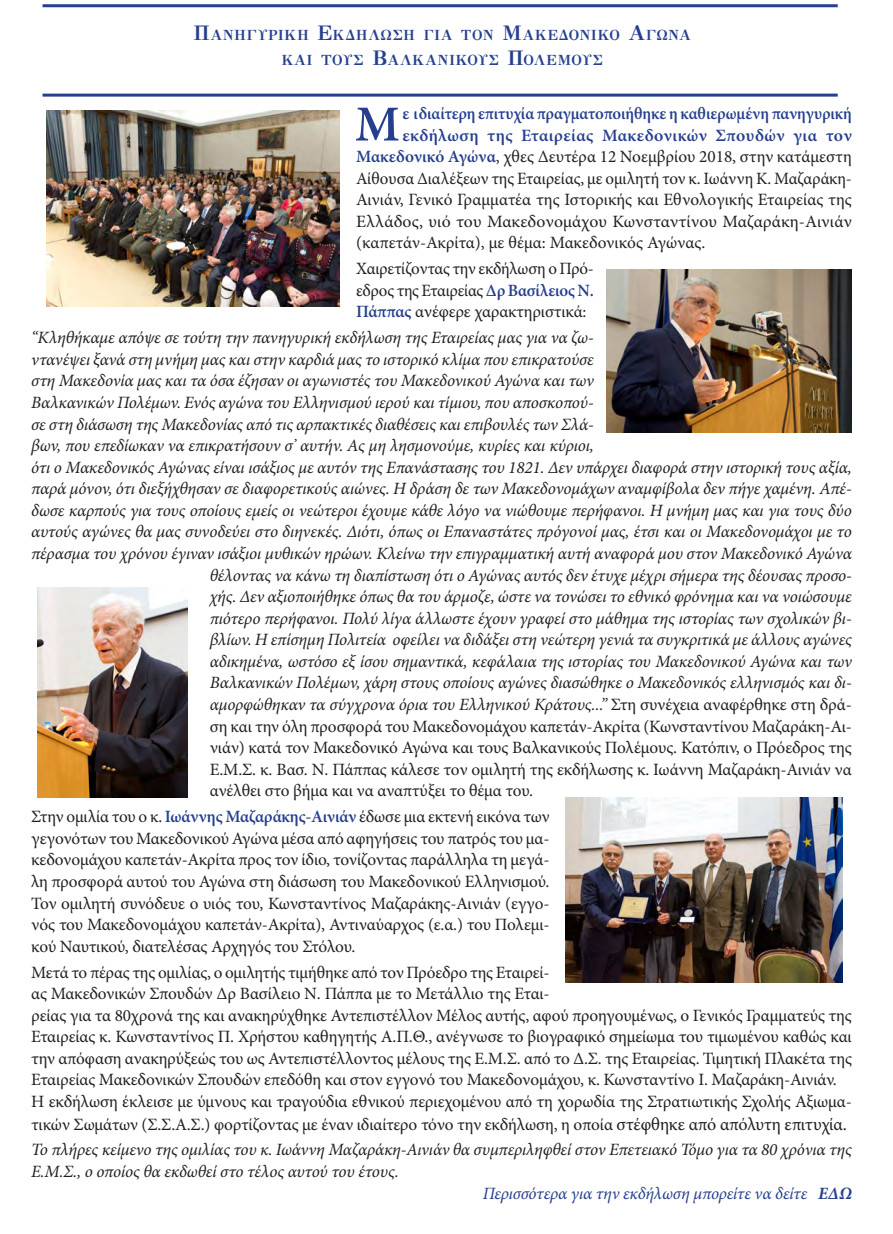
<style>
.page{position:relative;width:893px;height:1234px;background:#fff}
.page>*{position:absolute;margin:0;border:0;box-sizing:border-box;transform-origin:0 0}
.t1{font:600 50.4px "Minion Pro";color:#253f8e}
.t2{font:17.25px/21.6px "Minion Pro";letter-spacing:-.01em;color:#231f20;text-align:justify}
.t3{font:italic 17.25px/21.6px "Minion Pro";letter-spacing:-.01em;color:#231f20}
.t4{font:600 17.25px "Minion Pro";letter-spacing:.005em;color:#253f8e}
.t5{font:italic 17.25px "Minion Pro";letter-spacing:-.015em;color:#253f8e}
.t6{font:700 14.7px "GFS Didot";letter-spacing:.035em;color:#253f8e}
.s1{font-size:21px}
.s2{font-weight:600;color:#253f8e}
.s3{font-style:normal}
.s4{font-size:18px}
.s5{font-weight:700}
</style>
<div class="page">
<hr style="left:43px;top:4px;width:795px;height:3px;background:#253f8e">
<hr style="left:43px;top:94px;width:795px;height:3px;background:#253f8e">
<img style="left:47px;top:111px;width:292px;height:195px">
<img style="left:607px;top:269px;width:245px;height:164px">
<img style="left:38px;top:587px;width:150px;height:210px">
<img style="left:566px;top:797px;width:277px;height:185px">
<p class="t6" style="left:194px;top:23px;width:499px"><span class="s1">Π</span>ανηγυρικη <span class="s1">Ε</span>κδηλωση για τον <span class="s1">Μ</span>ακεδονικο <span class="s1">Α</span>γωνα</p>
<p class="t6" style="left:281px;top:48px;width:323px">και τουσ <span class="s1">Β</span>αλκανικουσ <span class="s1">Π</span>ολεμουσ</p>
<p class="t1" style="left:355px;top:89px;width:46px">Μ</p>
<p class="t4" style="left:402px;top:101px;width:451px">ε ιδιαίτερη επιτυχία πραγματοποιήθηκε η καθιερωμένη πανηγυρική</p>
<p class="t4" style="left:402px;top:123px;width:451px">εκδήλωση της Εταιρείας Μακεδονικών Σπουδών για τον</p>
<p class="t2" style="left:356px;top:146px;width:497px"><span class="s2">Μακεδονικό Αγώνα</span>, χθες Δευτέρα 12 Νοεμβρίου 2018, στην κατάμεστη</p>
<p class="t2" style="left:356px;top:167px;width:497px">Αίθουσα Διαλέξεων της Εταιρείας, με ομιλητή τον κ. Ιωάννη Κ. Μαζαράκη-</p>
<p class="t2" style="left:356px;top:189px;width:497px">Αινιάν, Γενικό Γραμματέα της Ιστορικής και Εθνολογικής Εταιρείας της</p>
<p class="t2" style="left:356px;top:210px;width:497px">Ελλάδος, υιό του Μακεδονομάχου Κωνσταντίνου Μαζαράκη-Αινιάν</p>
<p class="t2" style="left:356px;top:232px;width:351px">(καπετάν-Ακρίτα), με θέμα: Μακεδονικός Αγώνας.</p>
<p class="t2" style="left:356px;top:258px;width:239px">Χαιρετίζοντας την εκδήλωση ο Πρό&shy;εδρος της Εταιρείας <span class="s2">Δρ Βασίλειος Ν.<br>Πάππας</span> ανέφερε χαρακτηριστικά:</p>
<p class="t3" style="left:31px;top:327px;width:564px">“Κληθήκαμε απόψε σε τούτη την πανηγυρική εκδήλωση της Εταιρείας μας για να ζω-</p>
<p class="t3" style="left:31px;top:348px;width:564px">ντανέψει ξανά στη μνήμη μας και στην καρδιά μας το ιστορικό κλίμα που επικρατούσε</p>
<p class="t3" style="left:31px;top:370px;width:564px">στη Μακεδονία μας και τα όσα έζησαν οι αγωνιστές του Μακεδονικού Αγώνα και των</p>
<p class="t3" style="left:31px;top:391px;width:564px">Βαλκανικών Πολέμων. Ενός αγώνα του Ελληνισμού ιερού και τίμιου, που αποσκοπού-</p>
<p class="t3" style="left:31px;top:413px;width:564px">σε στη διάσωση της Μακεδονίας από τις αρπακτικές διαθέσεις και επιβουλές των Σλά-</p>
<p class="t3" style="left:31px;top:434px;width:564px">βων, που επεδίωκαν να επικρατήσουν σ’ αυτήν. Ας μη λησμονούμε, κυρίες και κύριοι,</p>
<p class="t3" style="left:31px;top:456px;width:822px">ότι ο Μακεδονικός Αγώνας είναι ισάξιος με αυτόν της Επανάστασης του 1821. Δεν υπάρχει διαφορά στην ιστορική τους αξία,</p>
<p class="t3" style="left:31px;top:478px;width:822px">παρά μόνον, ότι διεξήχθησαν σε διαφορετικούς αιώνες. Η δράση δε των Μακεδονομάχων αναμφίβολα δεν πήγε χαμένη. Απέ-</p>
<p class="t3" style="left:31px;top:499px;width:822px">δωσε καρπούς για τους οποίους εμείς οι νεώτεροι έχουμε κάθε λόγο να νιώθουμε περήφανοι. Η μνήμη μας και για τους δύο</p>
<p class="t3" style="left:31px;top:521px;width:822px">αυτούς αγώνες θα μας συνοδεύει στο διηνεκές. Διότι, όπως οι Επαναστάτες πρόγονοί μας, έτσι και οι Μακεδονομάχοι με το</p>
<p class="t3" style="left:31px;top:542px;width:822px">πέρασμα του χρόνου έγιναν ισάξιοι μυθικών ηρώων. Κλείνω την επιγραμματική αυτή αναφορά μου στον Μακεδονικό Αγώνα</p>
<p class="t3" style="left:210px;top:564px;width:644px">θέλοντας να κάνω τη διαπίστωση ότι ο Αγώνας αυτός δεν έτυχε μέχρι σήμερα της δέουσας προσο-</p>
<p class="t3" style="left:210px;top:585px;width:644px">χής. Δεν αξιοποιήθηκε όπως θα του άρμοζε, ώστε να τονώσει το εθνικό φρόνημα και να νοιώσουμε</p>
<p class="t3" style="left:210px;top:607px;width:644px">πιότερο περήφανοι. Πολύ λίγα άλλωστε έχουν γραφεί στο μάθημα της ιστορίας των σχολικών βι-</p>
<p class="t3" style="left:210px;top:628px;width:644px">βλίων. Η επίσημη Πολιτεία οφείλει να διδάξει στη νεώτερη γενιά τα συγκριτικά με άλλους αγώνες</p>
<p class="t3" style="left:210px;top:650px;width:644px">αδικημένα, ωστόσο εξ ίσου σημαντικά, κεφάλαια της ιστορίας του Μακεδονικού Αγώνα και των</p>
<p class="t3" style="left:210px;top:672px;width:644px">Βαλκανικών Πολέμων, χάρη στους οποίους αγώνες διασώθηκε ο Μακεδονικός ελληνισμός και δι-</p>
<p class="t3" style="left:210px;top:693px;width:644px">αμορφώθηκαν τα σύγχρονα όρια του Ελληνικού Κράτους...” <span class="s3">Στη συνέχεια αναφέρθηκε στη δρά-</span></p>
<p class="t2" style="left:210px;top:715px;width:644px">ση και την όλη προσφορά του Μακεδονομάχου καπετάν-Ακρίτα (Κωνσταντίνου Μαζαράκη-Αι-</p>
<p class="t2" style="left:210px;top:736px;width:643px">νιάν) κατά τον Μακεδονικό Αγώνα και τους Βαλκανικούς Πολέμους. Κατόπιν, ο Πρόεδρος της</p>
<p class="t2" style="left:210px;top:758px;width:644px">Ε.Μ.Σ. κ. Βασ. Ν. Πάππας κάλεσε τον ομιλητή της εκδήλωσης κ. Ιωάννη Μαζαράκη-Αινιάν να</p>
<p class="t2" style="left:210px;top:780px;width:325px">ανέλθει στο βήμα και να αναπτύξει το θέμα του.</p>
<p class="t2" style="left:31px;top:805px;width:520px">Στην ομιλία του ο κ. <span class="s2">Ιωάννης Μαζαράκης-Αινιάν</span> έδωσε μια εκτενή εικόνα των γεγονότων του Μακεδονικού Αγώνα μέσα από αφηγήσεις του πατρός του μα&shy;κεδονομάχου καπετάν-Ακρίτα προς τον ίδιο, τονίζοντας παράλληλα τη μεγά&shy;λη προσφορά αυτού του Αγώνα στη διάσωση του Μακεδονικού Ελληνισμού.</p>
<p class="t2" style="left:31px;top:892px;width:520px">Τον ομιλητή συνόδευε ο υιός του, Κωνσταντίνος Μαζαράκης-Αινιάν (εγγο&shy;νός του Μακεδονομάχου καπετάν-Ακρίτα), Αντιναύαρχος (ε.α.) του Πολεμι&shy;κού Ναυτικού, διατελέσας Αρχηγός του Στόλου.</p>
<p class="t2" style="left:31px;top:961px;width:822px;text-align:left">Μετά το πέρας της ομιλίας, ο ομιλητής τιμήθηκε από τον Πρόεδρο της Εταιρεί-<br>ας Μακεδονικών Σπουδών Δρ Βασίλειο Ν. Πάππα με το Μετάλλιο της Εται-<br>ρείας για τα 80χρονά της και ανακηρύχθηκε Αντεπιστέλλον Μέλος αυτής, αφού προηγουμένως, ο Γενικός Γραμματεύς της Εταιρείας κ. Κωνσταντίνος Π. Χρήστου καθηγητής Α.Π.Θ., ανέγνωσε το βιογραφικό σημείωμα του τιμωμένου καθώς και την απόφαση ανακηρύξεώς του ως Αντεπιστέλλοντος μέλους της Ε.Μ.Σ. από το Δ.Σ. της Εταιρείας. Τιμητική Πλακέτα της Εταιρείας Μακεδονικών Σπουδών επεδόθη και στον εγγονό του Μακεδονομάχου, κ. Κωνσταντίνο Ι. Μαζαράκη-Αινιάν.</p>
<p class="t2" style="left:31px;top:1089px;width:822px;line-height:22.5px">Η εκδήλωση έκλεισε με ύμνους και τραγούδια εθνικού περιεχομένου από τη χορωδία της Στρατιωτικής Σχολής Αξιωμα&shy;τικών Σωμάτων (Σ.Σ.Α.Σ.) φορτίζοντας με έναν ιδιαίτερο τόνο την εκδήλωση, η οποία <span class="s4">στέφθηκε από απόλυτη επιτυχία.</span></p>
<p class="t3" style="left:31px;top:1138px;width:822px">Το πλήρες κείμενο της ομιλίας του κ. Ιωάννη Μαζαράκη-Αινιάν θα συμπεριληφθεί στον Επετειακό Τόμο για τα 80 χρόνια της<br>Ε.Μ.Σ., ο οποίος θα εκδωθεί στο τέλος αυτού του έτους.</p>
<p class="t5" style="left:483px;top:1180px;width:371px">Περισσότερα για την εκδήλωση μπορείτε να δείτε <span class="s5">ΕΔΩ</span></p>
</div>
